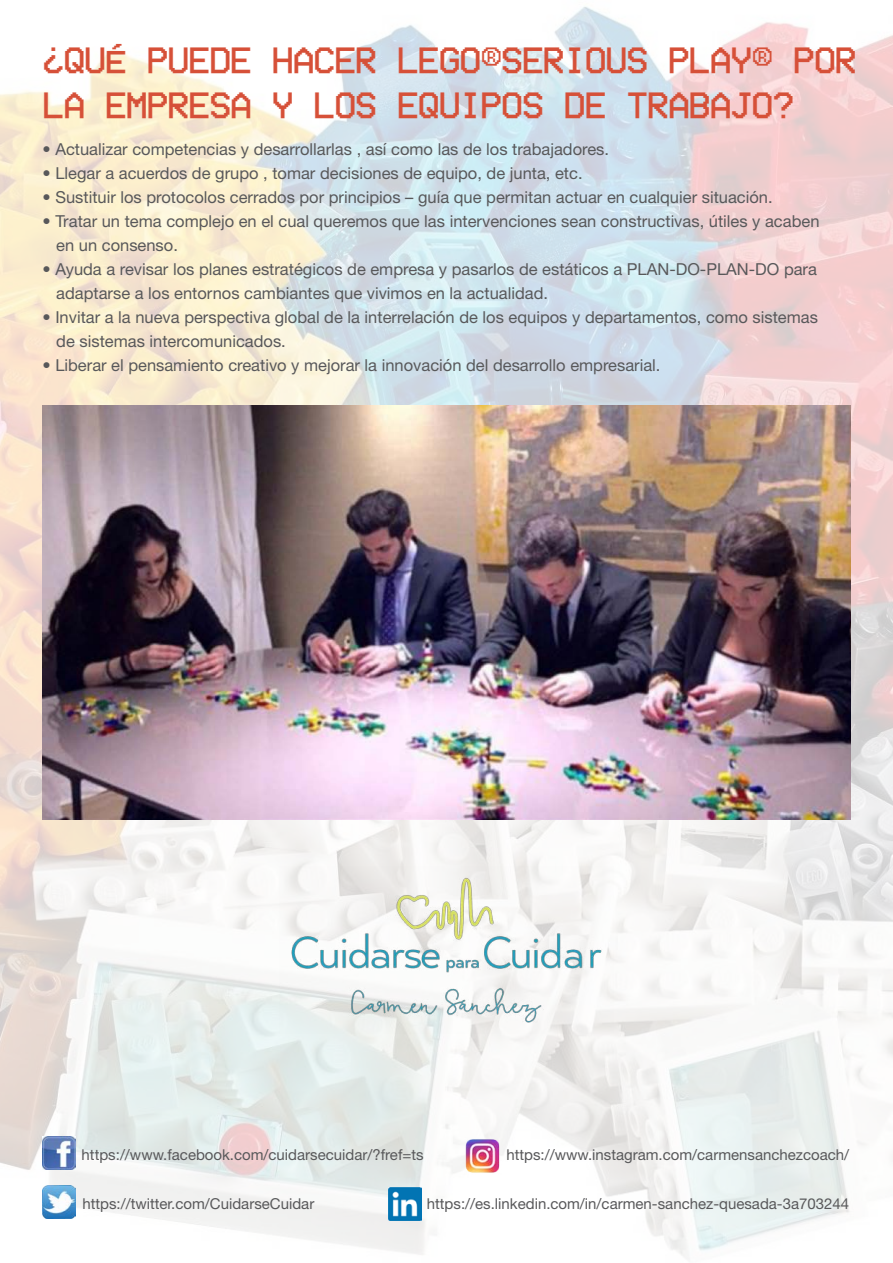
<style>
.page{position:relative;width:893px;height:1263px;background:#fff}
.page>*{position:absolute;margin:0;border:0;box-sizing:border-box;transform-origin:0 0}
.t1{font:37.5px/45px "VCROSD Mono";letter-spacing:-.03em;color:#d65038}
.t2{font:16.5px/24px "Helvetica Neue LT Std";color:#58585a}
.t3{font:15px "Helvetica Neue LT Std";color:#58585a}
.s1{font-weight:700}
</style>
<div class="page">
<img style="left:0;top:7px;width:893px;height:1250px">
<img style="left:43px;top:405px;width:807px;height:415px">
<img style="left:43px;top:1136px;width:32px;height:33px">
<img style="left:389px;top:1187px;width:32px;height:33px">
<img style="left:43px;top:1185px;width:33px;height:34px">
<img style="left:465px;top:1137px;width:37px;height:37px">
<img style="left:280px;top:866px;width:333px;height:167px">
<h1 class="t1" style="left:43px;top:38px;width:816px">¿QUÉ PUEDE HACER LEGO®SERIOUS PLAY® POR<br>LA EMPRESA Y LOS EQUIPOS DE TRABAJO?</h1>
<p class="t2" style="left:43px;top:137px;width:568px"><span class="s1">•</span> Actualizar competencias y desarrollarlas , así como las de los trabajadores.</p>
<p class="t2" style="left:43px;top:161px;width:542px">• Llegar a acuerdos de grupo , tomar decisiones de equipo, de junta, etc.</p>
<p class="t2" style="left:43px;top:185px;width:732px">• Sustituir los protocolos cerrados por principios – guía que permitan actuar en cualquier situación.</p>
<p class="t2" style="left:56px;top:209px;width:765px;text-indent:-14px">• Tratar un tema complejo en el cual queremos que las intervenciones sean constructivas, útiles y acaben en un consenso.</p>
<p class="t2" style="left:56px;top:257px;width:762px;text-indent:-14px">• Ayuda a revisar los planes estratégicos de empresa y pasarlos de estáticos a PLAN-DO-PLAN-DO para adaptarse a los entornos cambiantes que vivimos en la actualidad.</p>
<p class="t2" style="left:56px;top:305px;width:763px;text-indent:-14px">• Invitar a la nueva perspectiva global de la interrelación de los equipos y departamentos, como sistemas de sistemas intercomunicados.</p>
<p class="t2" style="left:43px;top:353px;width:619px">• Liberar el pensamiento creativo y mejorar la innovación del desarrollo empresarial.</p>
<p class="t3" style="left:82px;top:1145px;width:344px">https://www.facebook.com/cuidarsecuidar/?fref=ts</p>
<p class="t3" style="left:82px;top:1195px;width:233px">https://twitter.com/CuidarseCuidar</p>
<p class="t3" style="left:427px;top:1195px;width:424px">https://es.linkedin.com/in/carmen-sanchez-quesada-3a703244</p>
<p class="t3" style="left:506px;top:1146px;width:344px">https://www.instagram.com/carmensanchezcoach/</p>
</div>
